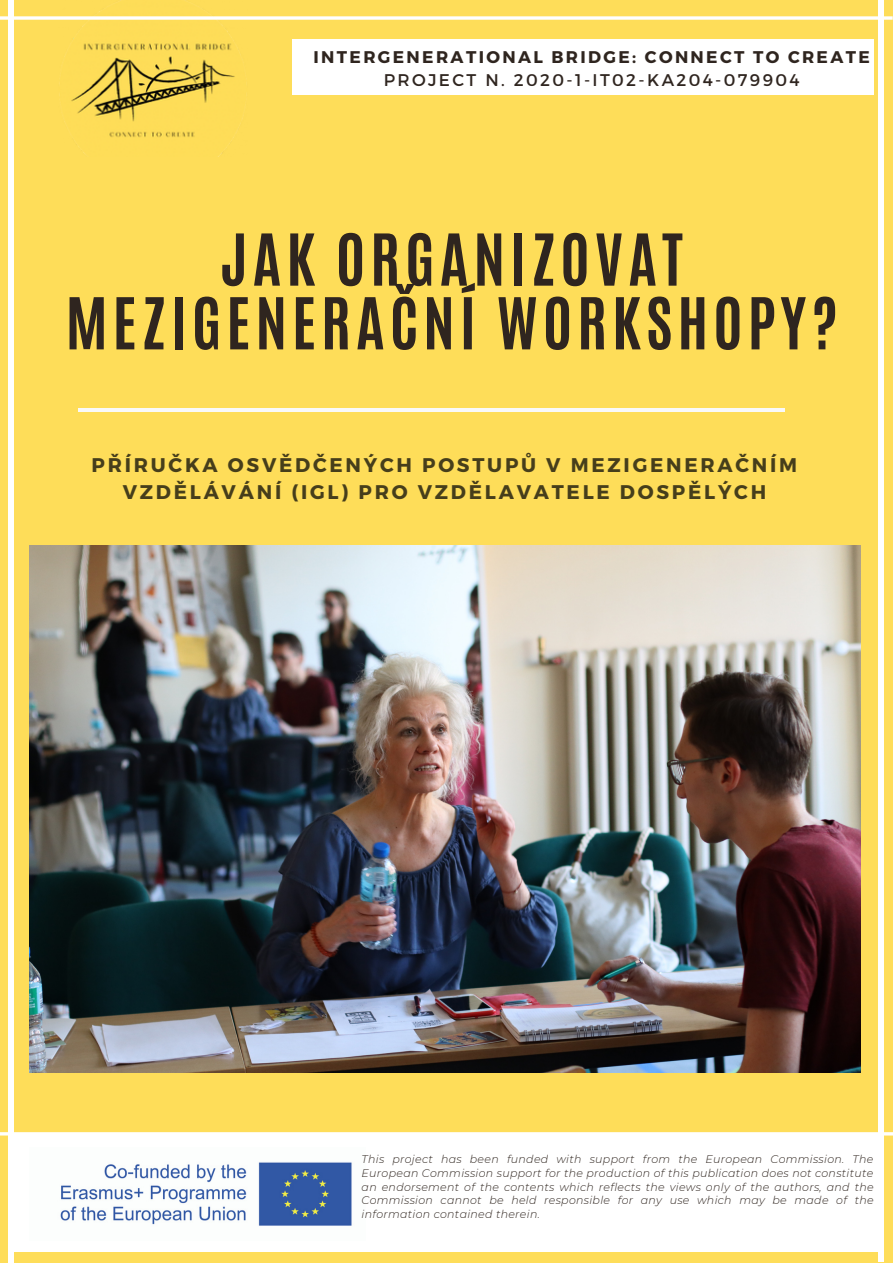
<style>
.page{position:relative;width:893px;height:1264px;background:#fff}
.page>*{position:absolute;margin:0;border:0;box-sizing:border-box;transform-origin:0 0}
.t1{font:700 60.75px/63.8px "Antonio";letter-spacing:.08em;color:#2f251f;text-align:center}
.t2{font:700 19.8px/27px "Montserrat";letter-spacing:.14em;color:#463e1b;text-align:center}
.t3{font:700 16.95px "Montserrat";letter-spacing:.14em;color:#2f251f}
.t4{font:16.95px "Montserrat";letter-spacing:.14em;color:#2f251f}
.t5{font:italic 300 10.95px/13.8px "Montserrat";letter-spacing:.025em;color:#2f251f;text-align:justify}
</style>
<div class="page">
<div style="left:0;top:0;width:892px;height:1262px;background:#fedd59"></div>
<div style="left:292px;top:39px;width:581px;height:56px;background:#fff"></div>
<hr style="left:78px;top:408px;width:706px;height:3px;background:#f9f9f9">
<img style="left:59px;top:0;width:185px;height:156px">
<div style="left:11px;top:1135px;width:870px;height:116px;background:#fff"></div>
<img style="left:60px;top:1162px;width:292px;height:64px">
<svg style="left:0;top:16px;width:892px;height:4px;background:#fef9e4"></svg>
<div style="left:878px;top:0;width:5px;height:1262px;background:#fff"></div>
<div style="left:8px;top:0;width:6px;height:1262px;background:#fff"></div>
<hr style="left:0;top:1132px;width:892px;height:3px;background:#fff">
<img style="left:29px;top:546px;width:831px;height:526px">
<h3 class="t3" style="left:313px;top:46px;width:557px">INTERGENERATIONAL BRIDGE: CONNECT TO CREATE</h3>
<h3 class="t4" style="left:384px;top:69px;width:417px">PROJECT N. 2020-1-IT02-KA204-079904</h3>
<h1 class="t1" style="left:66px;top:228px;width:773px">JAK ORGANIZOVAT<br>MEZIGENERAČNÍ WORKSHOPY?</h1>
<h2 class="t2" style="left:92px;top:450px;width:707px">PŘÍRUČKA OSVĚDČENÝCH POSTUPŮ V MEZIGENERAČNÍM<br>VZDĚLÁVÁNÍ (IGL) PRO VZDĚLAVATELE DOSPĚLÝCH</h2>
<p class="t5" style="left:361px;top:1152px;width:513px">This project has been funded with support from the European Commission. The European Commission support for the production of this publication does not constitute an endorsement of the contents which reflects the views only of the authors, and the Commission cannot be held responsible for any use which may be made of the information contained therein.</p>
</div>
